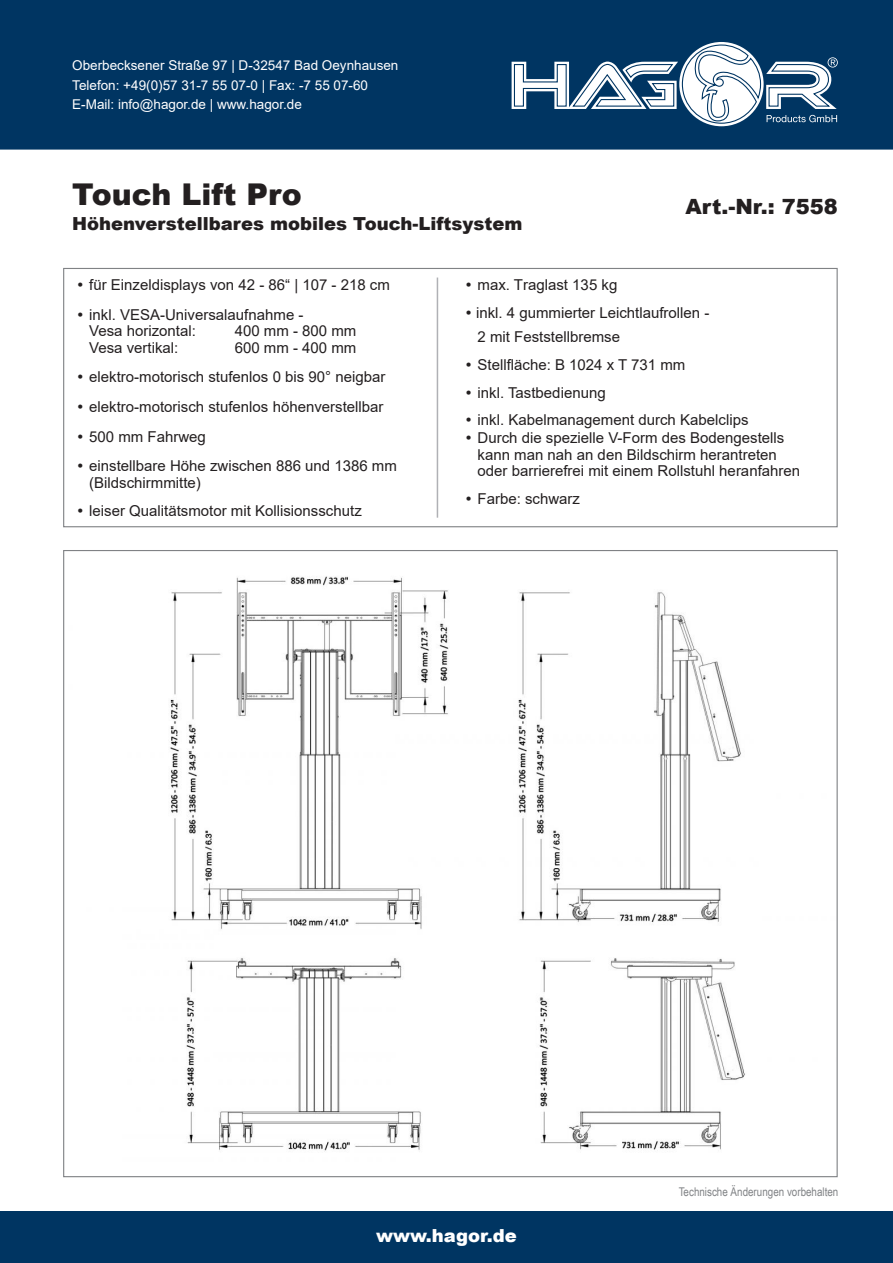
<style>
.page{position:relative;width:893px;height:1263px;background:#fff}
.page>*{position:absolute;margin:0;border:0;box-sizing:border-box;transform-origin:0 0}
.t1{font:900 30px "Arial";color:#231f20}
.t2{font:900 21px "Arial";color:#231f20}
.t3{font:900 18px "Arial";color:#231f20}
.t4{font:900 18px "Arial";color:#fff}
.t5{font:15px/29.5px "Arial";color:#231f20}
.t6{font:13.5px/19.5px "Arial";color:#fff}
.t7{font:12px "Arial Narrow";color:#808285}
</style>
<div class="page">
<div style="left:0;top:1212px;width:893px;height:51px;background:#003562"></div>
<div style="left:0;top:0;width:893px;height:150px;background:#003562"></div>
<svg style="left:483px;top:39px;width:376px;height:92px"></svg>
<img style="left:170px;top:576px;width:575px;height:576px">
<div style="left:63px;top:268px;width:775px;height:259px;border:1px solid #808285"></div>
<hr style="left:437px;top:278px;width:1px;height:240px;background:#b0b1b5">
<p class="t6" style="left:72px;top:56px;width:328px">Oberbecksener Straße 97 | D-32547 Bad Oeynhausen<br>Telefon: +49(0)57 31-7 55 07-0 | Fax: -7 55 07-60<br>E-Mail: info@hagor.de | www.hagor.de</p>
<h1 class="t1" style="left:72px;top:172px;width:231px">Touch Lift Pro</h1>
<p class="t3" style="left:72px;top:211px;width:452px">Höhenverstellbares mobiles Touch-Liftsystem</p>
<h2 class="t2" style="left:685px;top:191px;width:154px">Art.-Nr.: 7558</h2>
<p class="t5" style="left:89px;top:270px;width:302px">für Einzeldisplays von 42 - 86“ | 107 - 218 cm inkl. VESA-Universalaufnahme -</p>
<p class="t5" style="left:89px;top:316px;width:108px">Vesa horizontal:</p>
<p class="t5" style="left:235px;top:316px;width:123px">400 mm - 800 mm</p>
<p class="t5" style="left:89px;top:333px;width:91px">Vesa vertikal:</p>
<p class="t5" style="left:89px;top:333px;width:309px;text-indent:145px">600 mm - 400 mm elektro-motorisch stufenlos 0 bis 90° neigbar elektro-motorisch stufenlos höhenverstellbar 500 mm Fahrweg<br>einstellbare Höhe zwischen 886 und 1386 mm</p>
<p class="t5" style="left:89px;top:468px;width:274px;line-height:28.3px">(Bildschirmmitte)<br>leiser Qualitätsmotor mit Kollisionsschutz</p>
<p class="t5" style="left:476px;top:271px;width:235px;line-height:27.3px">max. Traglast 135 kg<br>inkl. 4 gummierter Leichtlaufrollen -</p>
<p class="t5" style="left:478px;top:323px;width:272px;line-height:27.6px">2 mit Feststellbremse<br>Stellfläche: B 1024 x T 731 mm<br>inkl. Tastbedienung<br>inkl. Kabelmanagement durch Kabelclips</p>
<p class="t5" style="left:478px;top:430px;width:324px;line-height:16.5px">Durch die spezielle V-Form des Bodengestells kann man nah an den Bildschirm herantreten oder barrierefrei mit einem Rollstuhl heranfahren</p>
<p class="t5" style="left:478px;top:483px;width:104px">Farbe: schwarz</p>
<p class="t7" style="left:679px;top:1182px;width:161px">Technische Änderungen vorbehalten</p>
<p class="t4" style="left:376px;top:1222px;width:142px">www.hagor.de</p>
</div>
